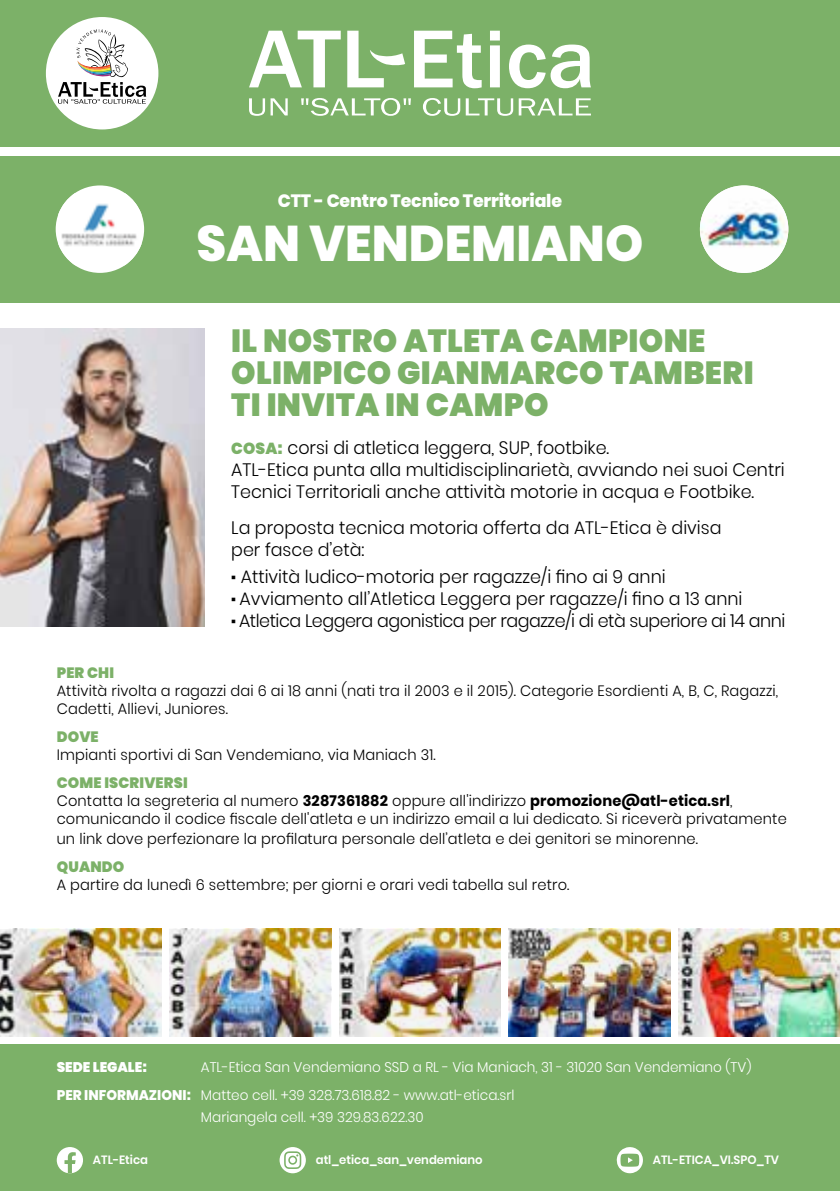
<style>
.page{position:relative;width:840px;height:1191px;background:#fff}
.page>*{position:absolute;margin:0;border:0;box-sizing:border-box;transform-origin:0 0}
.t1{font:800 50px "Poppins";color:#fff}
.t2{font:900 32px/32px "Poppins";letter-spacing:.01em;color:#7cb168}
.t3{font:300 18px/21.8px "Poppins";color:#000}
.t4{font:800 17.8px "Poppins";letter-spacing:-.01em;color:#fff}
.t5{font:300 15px/18px "Poppins";letter-spacing:.01em;color:#000}
.t6{font:900 15px "Poppins";letter-spacing:.01em;color:#7cb168}
.t7{font:300 14px/28px "Poppins";color:#fff}
.t8{font:900 14px "Poppins";color:#fff}
.t9{font:600 12px "Poppins";color:#fff}
.s1{font-weight:900;font-size:16px;color:#7cb168}
.s2{font-weight:800}
.s3{font-weight:900;color:#7cb168}
.s4{font-weight:700}
</style>
<div class="page">
<div style="left:0;top:0;width:839px;height:146px;background:#7cb168"></div>
<div style="left:0;top:156px;width:839px;height:146px;background:#7cb168"></div>
<img style="left:0;top:928px;width:161px;height:108px">
<img style="left:0;top:328px;width:204px;height:299px">
<img style="left:169px;top:928px;width:162px;height:108px">
<img style="left:339px;top:928px;width:161px;height:108px">
<img style="left:508px;top:928px;width:162px;height:108px">
<img style="left:678px;top:928px;width:161px;height:108px">
<div style="left:46px;top:17px;width:112px;height:112px;background:#fff;border-radius:50%"></div>
<svg style="left:58px;top:29px;width:88px;height:75px"></svg>
<svg style="left:249px;top:31px;width:91px;height:56px"></svg>
<svg style="left:414px;top:31px;width:67px;height:57px"></svg>
<svg style="left:490px;top:31px;width:9px;height:56px"></svg>
<svg style="left:509px;top:45px;width:81px;height:43px"></svg>
<svg style="left:347px;top:31px;width:58px;height:56px"></svg>
<svg style="left:249px;top:98px;width:38px;height:18px"></svg>
<svg style="left:301px;top:98px;width:109px;height:18px"></svg>
<svg style="left:423px;top:98px;width:167px;height:18px"></svg>
<img style="left:699px;top:185px;width:88px;height:88px;border-radius:44px">
<div style="left:56px;top:185px;width:88px;height:88px;background:#fff;border-radius:50%"></div>
<img style="left:58px;top:193px;width:83px;height:72px">
<div style="left:0;top:1044px;width:839px;height:147px;background:#7cb168"></div>
<div style="left:57px;top:1147px;width:26px;height:26px;background:#fff;border-radius:50%"></div>
<svg style="left:64px;top:1152px;width:12px;height:21px"></svg>
<svg style="left:279px;top:1147px;width:27px;height:26px"></svg>
<svg style="left:284px;top:1151px;width:17px;height:18px"></svg>
<svg style="left:616px;top:1147px;width:26px;height:26px"></svg>
<p class="t4" style="left:278px;top:190px;width:285px">CTT - Centro Tecnico Territoriale</p>
<h1 class="t1" style="left:196px;top:214px;width:448px">SAN VENDEMIANO</h1>
<h2 class="t2" style="left:231px;top:325px;width:523px">IL NOSTRO ATLETA CAMPIONE<br>OLIMPICO GIANMARCO TAMBERI<br>TI INVITA IN CAMPO</h2>
<p class="t3" style="left:231px;top:437px;width:554px"><span class="s1">COSA:</span> corsi di atletica leggera, SUP, footbike.<br>ATL-Etica punta alla multidisciplinarietà, avviando nei suoi Centri<br>Tecnici Territoriali anche attività motorie in acqua e Footbike.</p>
<p class="t3" style="left:231px;top:516px;width:491px">La proposta tecnica motoria offerta da ATL-Etica è divisa per fasce d’età:</p>
<p class="t3" style="left:231px;top:566px;width:555px"><span class="s2">·</span> Attività ludico-motoria per ragazze/i fino ai 9 anni<br><span class="s2">·</span> Avviamento all’Atletica Leggera per ragazze/i fino a 13 anni<br><span class="s2">·</span> Atletica Leggera agonistica per ragazze/i di età superiore ai 14 anni</p>
<p class="t6" style="left:57px;top:664px;width:59px">PER CHI</p>
<p class="t5" style="left:57px;top:682px;width:722px">Attività rivolta a ragazzi dai 6 ai 18 anni (nati tra il 2003 e il 2015). Categorie Esordienti A, B, C, Ragazzi,<br>Cadetti, Allievi, Juniores.</p>
<p class="t6" style="left:57px;top:728px;width:43px">DOVE</p>
<p class="t5" style="left:57px;top:746px;width:380px">Impianti sportivi di San Vendemiano, via Maniach 31.</p>
<p class="t5" style="left:57px;top:774px;width:731px"><span class="s3">COME ISCRIVERSI<br></span>Contatta la segreteria al numero <span class="s4">3287361882</span> oppure all'indirizzo <span class="s4">promozione@atl-etica.srl</span>, comunicando il codice fiscale dell'atleta e un indirizzo email a lui dedicato. Si riceverà privatamente</p>
<p class="t5" style="left:57px;top:830px;width:642px">un link dove perfezionare la profilatura personale dell’atleta e dei genitori se minorenne.</p>
<p class="t6" style="left:57px;top:858px;width:69px">QUANDO</p>
<p class="t5" style="left:57px;top:876px;width:514px">A partire da lunedì 6 settembre; per giorni e orari vedi tabella sul retro.</p>
<p class="t7" style="left:57px;top:1053px;width:696px;text-indent:144px">ATL-Etica San Vendemiano SSD a RL - Via Maniach, 31 - 31020 San Vendemiano (TV)<br><span class="s2">PER INFORMAZIONI:</span> Matteo cell. +39 328.73.618.82 - www.atl-etica.srl</p>
<p class="t7" style="left:201px;top:1103px;width:224px">Mariangela cell. +39 329.83.622.30</p>
<p class="t8" style="left:57px;top:1059px;width:92px">SEDE LEGALE:</p>
<p class="t9" style="left:93px;top:1153px;width:57px">ATL-Etica</p>
<p class="t9" style="left:315px;top:1153px;width:168px">atl_etica_san_vendemiano</p>
<p class="t9" style="left:652px;top:1153px;width:128px">ATL-ETICA_VI.SPO_TV</p>
</div>
